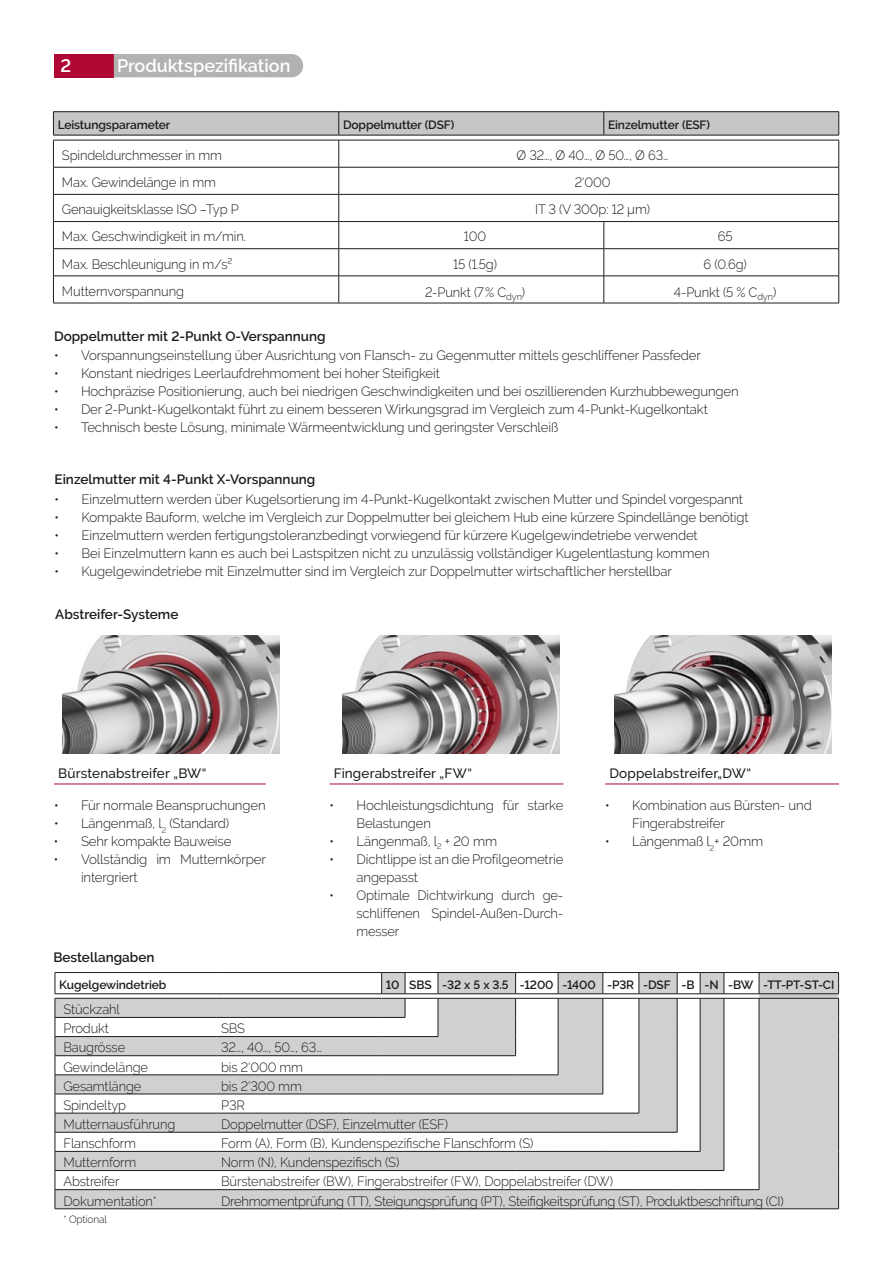
<style>
.page{position:relative;width:893px;height:1263px;background:#fff}
.page>*{position:absolute;margin:0;border:0;box-sizing:border-box;transform-origin:0 0}
.t1{font:600 18px "Raleway";color:#fff}
.t2{font:300 13.5px/18px "Raleway";letter-spacing:-.01em;color:#1d1d1b}
.t3{font:300 13.5px/19.2px "Raleway";letter-spacing:-.01em;color:#1d1d1b;scale:.96 1}
.t4{font:600 13.5px "Raleway";color:#1d1d1b}
.t5{font:300 13.5px/18px "Raleway";letter-spacing:-.01em;color:#1d1d1b;text-align:justify;scale:.95 1}
.t6{font:500 13.5px "Raleway";letter-spacing:.01em;color:#1d1d1b}
.t7{font:600 12px "Raleway";letter-spacing:-.01em;color:#1d1d1b}
.t8{font:300 10.5px "Raleway";letter-spacing:-.01em;color:#1d1d1b;scale:.96 1}
</style>
<div class="page">
<div style="left:54px;top:54px;width:60px;height:23px;background:#b00835"></div>
<img style="left:63px;top:636px;width:216px;height:117px">
<img style="left:342px;top:636px;width:217px;height:117px">
<img style="left:614px;top:636px;width:217px;height:117px">
<hr style="left:53px;top:303px;width:286px;height:1px;background:#1d1d1b">
<hr style="left:339px;top:303px;width:265px;height:1px;background:#1d1d1b">
<hr style="left:604px;top:303px;width:235px;height:1px;background:#1d1d1b">
<hr style="left:53px;top:111px;width:286px;height:1px;background:#1d1d1b">
<hr style="left:339px;top:111px;width:265px;height:1px;background:#1d1d1b">
<hr style="left:604px;top:111px;width:235px;height:1px;background:#1d1d1b">
<svg style="left:53px;top:112px;width:786px;height:191px"></svg>
<hr style="left:54px;top:784px;width:212px;height:1px;background:#b00835">
<hr style="left:605px;top:784px;width:234px;height:1px;background:#b00835">
<hr style="left:330px;top:784px;width:233px;height:1px;background:#b00835">
<div style="left:114px;top:54px;width:189px;height:23px;background:#b3b2b2"></div>
<svg style="left:55px;top:972px;width:784px;height:238px"></svg>
<h1 class="t1" style="left:60px;top:56px;width:12px">2</h1>
<h1 class="t1" style="left:117px;top:56px;width:175px">Produktspezifikation</h1>
<p class="t7" style="left:58px;top:118px;width:114px">Leistungsparameter</p>
<p class="t7" style="left:343px;top:118px;width:113px">Doppelmutter (DSF)</p>
<p class="t7" style="left:608px;top:118px;width:103px">Einzelmutter (ESF)</p>
<p class="t3" style="left:62px;top:146px;width:168px">Spindeldurchmesser in mm</p>
<p class="t3" style="left:517px;top:146px;width:160px">Ø 32…, Ø 40…, Ø 50…, Ø 63…</p>
<p class="t3" style="left:62px;top:173px;width:162px">Max. Gewindelänge in mm</p>
<p class="t3" style="left:575px;top:173px;width:39px">2‘000</p>
<p class="t3" style="left:62px;top:200px;width:186px">Genauigkeitsklasse ISO –Typ P</p>
<p class="t3" style="left:535px;top:200px;width:121px">IT 3 (V 300p: 12 µm)</p>
<p class="t3" style="left:62px;top:227px;width:193px">Max. Geschwindigkeit in m/min.</p>
<p class="t3" style="left:464px;top:227px;width:25px">100</p>
<p class="t3" style="left:718px;top:227px;width:17px">65</p>
<p class="t3" style="left:62px;top:254px;width:179px">Max. Beschleunigung in m/s²</p>
<p class="t3" style="left:453px;top:254px;width:47px">15 (1.5g)</p>
<p class="t3" style="left:703px;top:254px;width:47px">6 (0.6g)</p>
<p class="t3" style="left:62px;top:281px;width:129px">Mutternvorspannung</p>
<p class="t3" style="left:425px;top:283px;width:106px">2-Punkt (7% C<sub>dyn</sub>)</p>
<p class="t3" style="left:674px;top:283px;width:108px">4-Punkt (5 % C<sub>dyn</sub>)</p>
<p class="t4" style="left:54px;top:328px;width:273px">Doppelmutter mit 2-Punkt O-Verspannung</p>
<p class="t2" style="left:54px;top:346px;width:648px">• Vorspannungseinstellung über Ausrichtung von Flansch- zu Gegenmutter mittels geschliffener Passfeder</p>
<p class="t2" style="left:54px;top:364px;width:387px">• Konstant niedriges Leerlaufdrehmoment bei hoher Steifigkeit</p>
<p class="t2" style="left:54px;top:382px;width:686px">• Hochpräzise Positionierung, auch bei niedrigen Geschwindigkeiten und bei oszillierenden Kurzhubbewegungen</p>
<p class="t2" style="left:54px;top:400px;width:655px">• Der 2-Punkt-Kugelkontakt führt zu einem besseren Wirkungsgrad im Vergleich zum 4-Punkt-Kugelkontakt</p>
<p class="t2" style="left:54px;top:418px;width:506px">• Technisch beste Lösung, minimale Wärmeentwicklung und geringster Verschleiß</p>
<p class="t4" style="left:55px;top:471px;width:262px">Einzelmutter mit 4-Punkt X-Vorspannung</p>
<p class="t2" style="left:55px;top:490px;width:690px">• Einzelmuttern werden über Kugelsortierung im 4-Punkt-Kugelkontakt zwischen Mutter und Spindel vorgespannt</p>
<p class="t2" style="left:55px;top:508px;width:696px">• Kompakte Bauform, welche im Vergleich zur Doppelmutter bei gleichem Hub eine kürzere Spindellänge benötigt</p>
<p class="t2" style="left:55px;top:526px;width:645px">• Einzelmuttern werden fertigungstoleranzbedingt vorwiegend für kürzere Kugelgewindetriebe verwendet</p>
<p class="t2" style="left:55px;top:544px;width:657px">• Bei Einzelmuttern kann es auch bei Lastspitzen nicht zu unzulässig vollständiger Kugelentlastung kommen</p>
<p class="t2" style="left:55px;top:562px;width:619px">• Kugelgewindetriebe mit Einzelmutter sind im Vergleich zur Doppelmutter wirtschaftlicher herstellbar</p>
<p class="t4" style="left:55px;top:607px;width:125px">Abstreifer-Systeme</p>
<p class="t6" style="left:58px;top:765px;width:150px">Bürstenabstreifer „BW“</p>
<p class="t2" style="left:54px;top:796px;width:213px">• Für normale Beanspruchungen</p>
<p class="t2" style="left:54px;top:814px;width:177px">• Längenmaß, l<sub>2</sub> (Standard)</p>
<p class="t2" style="left:54px;top:832px;width:179px">• Sehr kompakte Bauweise</p>
<p class="t2" style="left:81px;top:850px;width:187px;text-indent:-27px">• Vollständig im Mutternkörper intergriert</p>
<p class="t4" style="left:53px;top:950px;width:103px">Bestellangaben</p>
<p class="t6" style="left:334px;top:765px;width:140px">Fingerabstreifer „FW“</p>
<p class="t2" style="left:357px;top:796px;width:208px;text-indent:-27px">• Hochleistungsdichtung für starke<br>Belastungen</p>
<p class="t2" style="left:330px;top:832px;width:169px">• Längenmaß, l<sub>2</sub> + 20 mm</p>
<p class="t2" style="left:357px;top:850px;width:208px;text-indent:-27px">• Dichtlippe ist an die Profilgeometrie angepasst</p>
<p class="t5" style="left:357px;top:886px;width:219px;text-indent:-27px">• Optimale Dichtwirkung durch ge&shy;schliffenen Spindel-Außen-Durch&shy;messer</p>
<p class="t6" style="left:609px;top:765px;width:143px">Doppelabstreifer„DW“</p>
<p class="t2" style="left:632px;top:796px;width:181px;text-indent:-27px">• Kombination aus Bürsten- und<br>Fingerabstreifer</p>
<p class="t2" style="left:605px;top:832px;width:160px">• Längenmaß l<sub>2</sub>+ 20mm</p>
<p class="t7" style="left:59px;top:978px;width:109px">Kugelgewindetrieb</p>
<p class="t7" style="left:386px;top:978px;width:450px">10 SBS -32 x 5 x 3.5 -1200 -1400 -P3R -DSF -B -N -BW -TT-PT-ST-CI</p>
<p class="t3" style="left:63px;top:1000px;width:60px">Stückzahl<br>Produkt</p>
<p class="t3" style="left:221px;top:1019px;width:27px">SBS</p>
<p class="t3" style="left:63px;top:1038px;width:66px">Baugrösse</p>
<p class="t3" style="left:221px;top:1038px;width:106px">32…, 40…, 50…, 63…</p>
<p class="t3" style="left:63px;top:1057px;width:90px">Gewindelänge</p>
<p class="t3" style="left:221px;top:1057px;width:87px">bis 2‘000 mm</p>
<p class="t3" style="left:63px;top:1076px;width:83px">Gesamtlänge</p>
<p class="t3" style="left:221px;top:1076px;width:86px">bis 2‘300 mm</p>
<p class="t3" style="left:63px;top:1095px;width:67px">Spindeltyp</p>
<p class="t3" style="left:221px;top:1095px;width:26px">P3R</p>
<p class="t3" style="left:63px;top:1114px;width:118px">Mutternausführung</p>
<p class="t3" style="left:221px;top:1114px;width:238px">Doppelmutter (DSF), Einzelmutter (ESF)</p>
<p class="t3" style="left:63px;top:1134px;width:77px">Flanschform</p>
<p class="t3" style="left:221px;top:1134px;width:327px">Form (A), Form (B), Kundenspezifische Flanschform (S)</p>
<p class="t3" style="left:63px;top:1153px;width:77px">Mutternform</p>
<p class="t3" style="left:221px;top:1153px;width:187px">Norm (N), Kundenspezifisch (S)</p>
<p class="t3" style="left:63px;top:1172px;width:60px">Abstreifer</p>
<p class="t3" style="left:221px;top:1172px;width:410px">Bürstenabstreifer (BW), Fingerabstreifer (FW), Doppelabstreifer (DW)</p>
<p class="t3" style="left:63px;top:1191px;width:99px">Dokumentation*</p>
<p class="t2" style="left:221px;top:1192px;width:564px">Drehmomentprüfung (TT), Steigungsprüfung (PT), Steifigkeitsprüfung (ST), Produktbeschriftung (CI)</p>
<p class="t8" style="left:63px;top:1213px;width:47px">* Optional</p>
</div>
